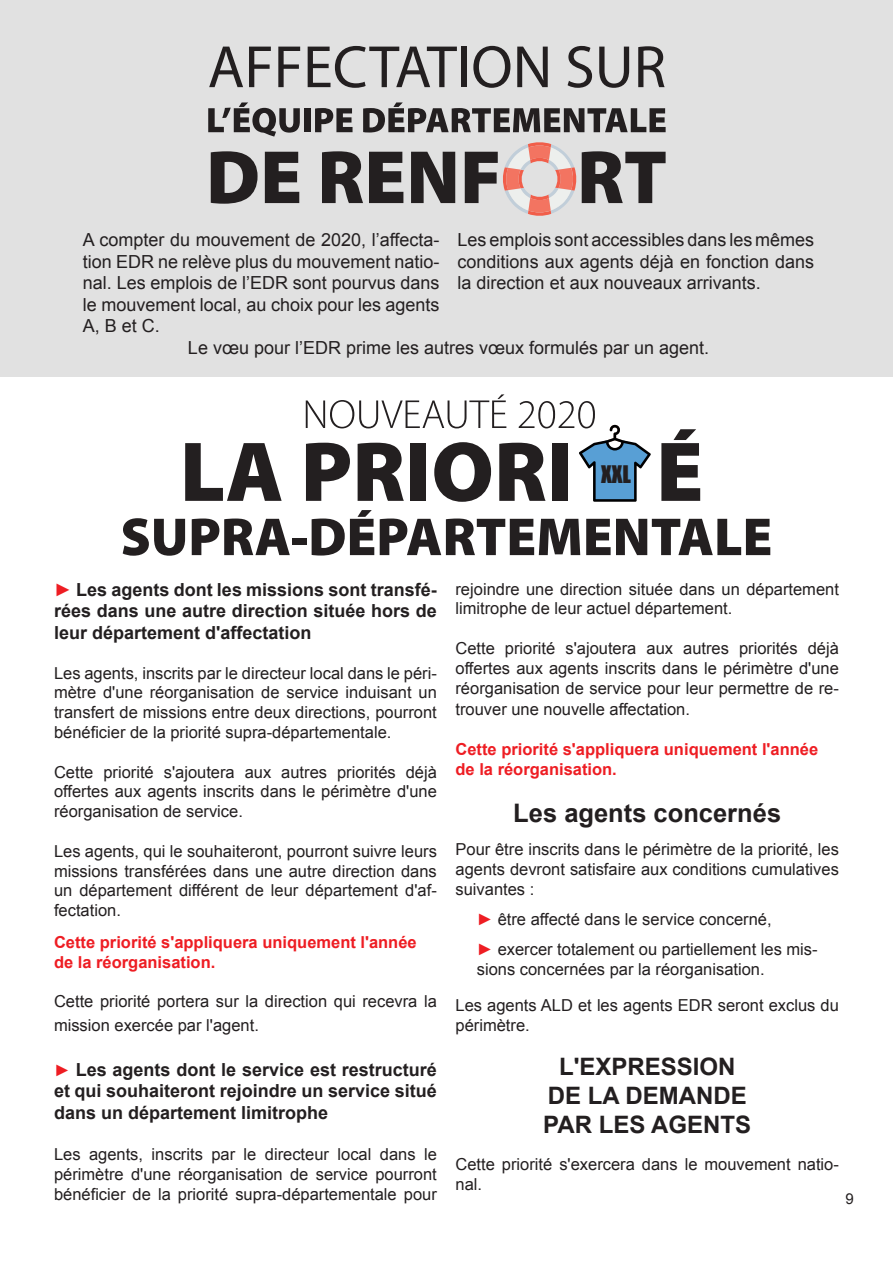
<style>
.page{position:relative;width:893px;height:1263px;background:#fff}
.page>*{position:absolute;margin:0;border:0;box-sizing:border-box;transform-origin:0 0}
.t1{font:700 25.5px "Arial";color:#231f20}
.t2{font:700 24px "Arial";color:#231f20}
.t3{font:22.2px "Impact";color:#231f20}
.t4{font:18px/21.6px "Arial";color:#231f20;text-align:justify}
.t5{font:700 18px/21.6px "Arial";color:#231f20;text-align:justify}
.t6{font:16.5px/19.8px "Arial";color:#231f20;text-align:justify}
.t7{font:700 16.5px/19.8px "Arial";color:#ee1d23}
.t8{font:15px "Arial";color:#231f20}
.s1{color:#ee1d23}
.s2{font-size:16.5px;color:#ee1d23}
.s3{font-weight:700;color:#ee1d23}
</style>
<div class="page">
<div style="left:0;top:0;width:893px;height:376px;background:#e1e1e1"></div>
<svg style="left:123px;top:518px;width:62px;height:38px"></svg>
<svg style="left:192px;top:518px;width:98px;height:37px"></svg>
<div style="left:292px;top:538px;width:15px;height:6px;background:#231f20"></div>
<svg style="left:312px;top:510px;width:62px;height:45px"></svg>
<svg style="left:380px;top:518px;width:200px;height:37px"></svg>
<svg style="left:586px;top:519px;width:184px;height:36px"></svg>
<svg style="left:185px;top:443px;width:97px;height:58px"></svg>
<svg style="left:661px;top:429px;width:39px;height:72px"></svg>
<svg style="left:306px;top:394px;width:345px;height:108px"></svg>
<svg style="left:209px;top:47px;width:34px;height:40px"></svg>
<svg style="left:249px;top:47px;width:22px;height:40px"></svg>
<svg style="left:278px;top:47px;width:22px;height:40px"></svg>
<svg style="left:308px;top:46px;width:149px;height:42px"></svg>
<div style="left:461px;top:47px;width:6px;height:40px;background:#231f20"></div>
<svg style="left:473px;top:46px;width:37px;height:42px"></svg>
<svg style="left:517px;top:47px;width:31px;height:40px"></svg>
<svg style="left:568px;top:46px;width:24px;height:42px"></svg>
<svg style="left:599px;top:47px;width:30px;height:41px"></svg>
<svg style="left:638px;top:46px;width:27px;height:41px"></svg>
<svg style="left:208px;top:102px;width:92px;height:35px"></svg>
<div style="left:304px;top:108px;width:7px;height:24px;background:#231f20"></div>
<svg style="left:315px;top:108px;width:38px;height:24px"></svg>
<svg style="left:363px;top:102px;width:303px;height:30px"></svg>
<svg style="left:211px;top:151px;width:47px;height:53px"></svg>
<svg style="left:265px;top:152px;width:34px;height:51px"></svg>
<svg style="left:322px;top:151px;width:41px;height:52px"></svg>
<svg style="left:369px;top:152px;width:34px;height:51px"></svg>
<svg style="left:411px;top:152px;width:44px;height:51px"></svg>
<svg style="left:465px;top:142px;width:201px;height:74px"></svg>
<p class="t4" style="left:83px;top:229px;width:358px">A compter du mouvement de 2020, l’affecta&shy;tion EDR ne relève plus du mouvement natio&shy;nal. Les emplois de l’EDR sont pourvus dans le mouvement local, au choix pour les agents A, B et C.</p>
<p class="t4" style="left:458px;top:229px;width:358px">Les emplois sont accessibles dans les mêmes conditions aux agents déjà en fonction dans la direction et aux nouveaux arrivants.</p>
<p class="t4" style="left:188px;top:337px;width:523px">Le vœu pour l’EDR prime les autres vœux formulés par un agent.</p>
<h3 class="t3" style="left:601px;top:457px;width:31px">XXL</h3>
<p class="t5" style="left:54px;top:579px;width:384px"><span class="s1">►</span> Les agents dont les missions sont transfé&shy;rées dans une autre direction située hors de leur département d'affectation</p>
<p class="t6" style="left:54px;top:663px;width:384px">Les agents, inscrits par le directeur local dans le péri&shy;mètre d'une réorganisation de service induisant un transfert de missions entre deux directions, pourront bénéficier de la priorité supra-départementale.</p>
<p class="t6" style="left:54px;top:762px;width:384px">Cette priorité s'ajoutera aux autres priorités déjà offertes aux agents inscrits dans le périmètre d'une réorganisation de service.</p>
<p class="t6" style="left:54px;top:841px;width:384px">Les agents, qui le souhaiteront, pourront suivre leurs missions transférées dans une autre direction dans un département différent de leur département d'af&shy;fectation.</p>
<p class="t7" style="left:54px;top:933px;width:364px">Cette priorité s'appliquera uniquement l'année de la réorganisation.</p>
<p class="t6" style="left:54px;top:990px;width:384px;line-height:23.4px">Cette priorité portera sur la direction qui recevra la mission exercée par l'agent.</p>
<p class="t5" style="left:54px;top:1059px;width:384px"><span class="s2">►</span> Les agents dont le service est restructuré et qui souhaiteront rejoindre un service situé dans un département limitrophe</p>
<p class="t6" style="left:54px;top:1145px;width:384px">Les agents, inscrits par le directeur local dans le périmètre d'une réorganisation de service pourront bénéficier de la priorité supra-départementale pour</p>
<p class="t6" style="left:455px;top:579px;width:385px">rejoindre une direction située dans un département limitrophe de leur actuel département.</p>
<p class="t6" style="left:455px;top:638px;width:385px">Cette priorité s'ajoutera aux autres priorités déjà offertes aux agents inscrits dans le périmètre d'une réorganisation de service pour leur permettre de re-</p>
<p class="t6" style="left:455px;top:700px;width:236px">trouver une nouvelle affectation.</p>
<p class="t7" style="left:455px;top:740px;width:364px">Cette priorité s'appliquera uniquement l'année de la réorganisation.</p>
<p class="t1" style="left:513px;top:796px;width:269px">Les agents concernés</p>
<p class="t6" style="left:455px;top:839px;width:385px">Pour être inscrits dans le périmètre de la priorité, les agents devront satisfaire aux conditions cumulatives suivantes :</p>
<p class="t6" style="left:477px;top:909px;width:296px"><span class="s3">►</span> être affecté dans le service concerné,</p>
<p class="t6" style="left:477px;top:940px;width:342px"><span class="s3">►</span> exercer totalement ou partiellement les mis&shy;sions concernées par la réorganisation.</p>
<p class="t6" style="left:455px;top:996px;width:385px">Les agents ALD et les agents EDR seront exclus du périmètre.</p>
<p class="t2" style="left:559px;top:1051px;width:178px">L'EXPRESSION</p>
<p class="t2" style="left:548px;top:1079px;width:201px">DE LA DEMANDE</p>
<p class="t2" style="left:543px;top:1108px;width:210px">PAR LES AGENTS</p>
<p class="t6" style="left:455px;top:1155px;width:385px">Cette priorité s'exercera dans le mouvement natio&shy;nal.</p>
<p class="t8" style="left:846px;top:1189px;width:10px">9</p>
</div>
